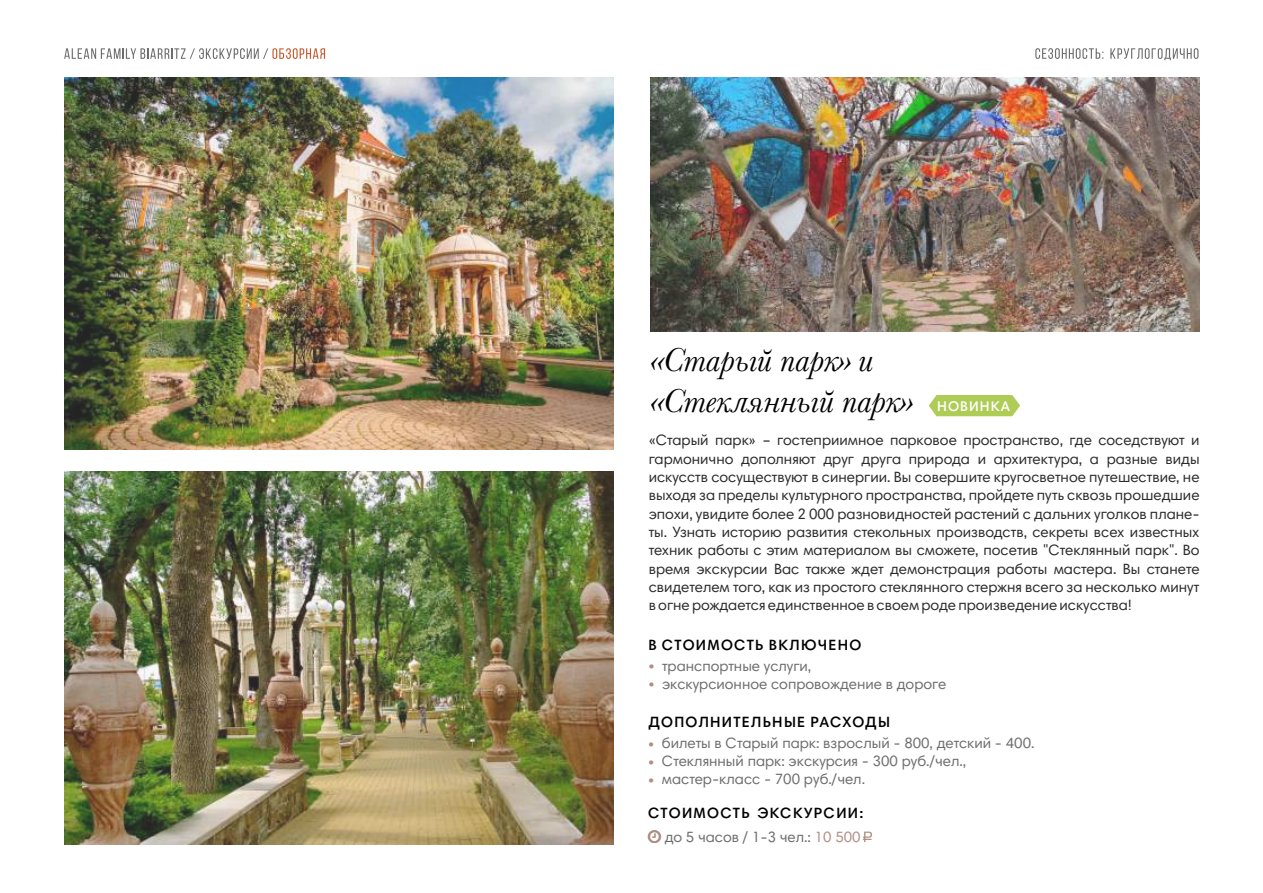
<style>
.page{position:relative;width:1263px;height:893px;background:#fff}
.page>*{position:absolute;margin:0;border:0;box-sizing:border-box;transform-origin:0 0}
.t1{font:italic 34.5px/41.7px "Baskerville";color:#000}
.t2{font:15px/18.3px "Harmonia Sans Pro Cyr";color:#2b2a29;text-align:justify}
.t3{font:15px "Harmonia Sans Pro Cyr";color:#6d6d6d}
.t4{font:600 15px "Harmonia Sans Pro Cyr";letter-spacing:.085em;color:#000}
.t5{font:600 14.1px "Harmonia Sans Pro Cyr";letter-spacing:.075em;color:#fefefe}
.s1{font-weight:600;color:#af8f84}
.s2{color:#af8f84}
</style>
<div class="page">
<div style="left:65px;top:78px;width:549px;height:372px;background:#ebecec;opacity:.15"></div>
<div style="left:650px;top:78px;width:549px;height:253px;background:#ebecec;opacity:.15"></div>
<svg style="left:64px;top:48px;width:261px;height:11px"></svg>
<svg style="left:1110px;top:48px;width:88px;height:12px"></svg>
<svg style="left:1035px;top:48px;width:68px;height:11px"></svg>
<div style="left:65px;top:472px;width:549px;height:372px;background:#ebecec;opacity:.15"></div>
<svg style="left:863px;top:832px;width:9px;height:10px"></svg>
<svg style="left:929px;top:395px;width:91px;height:21px;background:#b4d063"></svg>
<h1 class="t1" style="left:652px;top:342px;width:262px">«Старый парк» и «Стеклянный парк»</h1>
<p class="t2" style="left:649px;top:433px;width:552px">«Старый парк» – гостеприимное парковое пространство, где соседствуют и гармонично дополняют друг друга природа и архитектура, а разные виды искусств сосуществуют в синергии. Вы совершите кругосветное путешествие, не выходя за пределы культурного пространства, пройдете путь сквозь прошедшие эпохи, увидите более 2 000 разновидностей растений с дальних уголков плане&shy;ты. Узнать историю развития стекольных производств, секреты всех известных техник работы с этим материалом вы сможете, посетив "Стеклянный парк". Во время экскурсии Вас также ждет демонстрация работы мастера. Вы станете свидетелем того, как из простого стеклянного стержня всего за несколько минут в огне рождается единственное в своем роде произведение искусства!</p>
<p class="t5" style="left:937px;top:400px;width:74px">НОВИНКА</p>
<p class="t4" style="left:648px;top:639px;width:215px">В СТОИМОСТЬ ВКЛЮЧЕНО</p>
<p class="t3" style="left:648px;top:660px;width:164px"><span class="s1">•</span> транспортные услуги,</p>
<p class="t3" style="left:648px;top:678px;width:299px"><span class="s1">•</span> экскурсионное сопровождение в дороге</p>
<p class="t4" style="left:648px;top:716px;width:243px">ДОПОЛНИТЕЛЬНЫЕ РАСХОДЫ</p>
<p class="t3" style="left:648px;top:737px;width:388px"><span class="s1">•</span> билеты в Старый парк: взрослый - 800, детский - 400.</p>
<p class="t3" style="left:648px;top:755px;width:320px"><span class="s1">•</span> Стеклянный парк: экскурсия - 300 руб./чел.,</p>
<p class="t3" style="left:648px;top:773px;width:218px"><span class="s1">•</span> мастер-класс - 700 руб./чел.</p>
<p class="t4" style="left:648px;top:807px;width:217px">СТОИМОСТЬ ЭКСКУРСИИ:</p>
<p class="t3" style="left:665px;top:831px;width:197px">до 5 часов / 1-3 чел.: <span class="s2">10 500</span></p>
</div>
